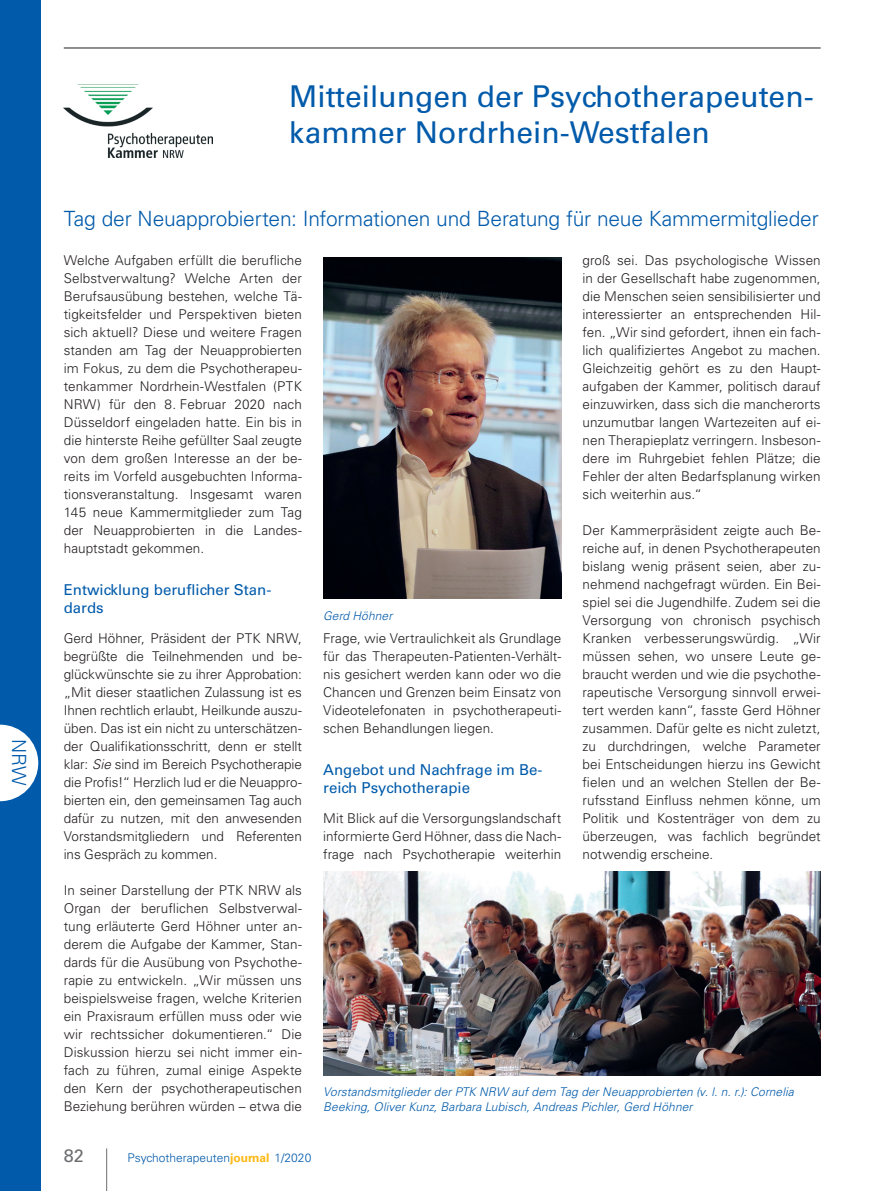
<style>
.page{position:relative;width:893px;height:1191px;background:#fff}
.page>*{position:absolute;margin:0;border:0;box-sizing:border-box;transform-origin:0 0}
.t1{font:30px/36px "Univers LT Std";color:#015aaa}
.t2{font:300 21px "Univers LT Std";letter-spacing:-.01em;color:#015aaa}
.t3{font:300 19.5px "Univers LT Std";color:#015aaa}
.t4{font:18px "Univers LT Std";color:#6c6d70}
.t5{font:15px/18px "Univers LT Std";color:#015aaa}
.t6{font:300 13.5px/18px "Univers LT Std";letter-spacing:.005em;color:#231f20;text-align:justify}
.t7{font:italic 300 12px/15px "Univers LT Std";letter-spacing:.01em;color:#015aaa}
.t8{font:300 12px "Univers LT Std";color:#015aaa}
.s1{font-style:italic}
.s2{font-weight:700;color:#fcb814}
</style>
<div class="page">
<img style="left:323px;top:257px;width:238px;height:341px">
<img style="left:323px;top:871px;width:498px;height:204px">
<hr style="left:64px;top:48px;width:757px;height:1px;background:#231f20">
<hr style="left:106px;top:1148px;width:1px;height:43px;background:#6c6d70">
<div style="left:0;top:0;width:40px;height:1191px;background:#015aaa"></div>
<svg style="left:0;top:724px;width:38px;height:77px"></svg>
<img style="left:64px;top:84px;width:149px;height:73px">
<h3 class="t3" style="left:31px;top:738px;width:48px;rotate:90deg">NRW</h3>
<h1 class="t1" style="left:289px;top:78px;width:526px">Mitteilungen der Psychotherapeuten&shy;kammer Nordrhein-Westfalen</h1>
<h2 class="t2" style="left:64px;top:206px;width:756px">Tag der Neuapprobierten: Informationen und Beratung für neue Kammermitglieder</h2>
<p class="t6" style="left:64px;top:251px;width:240px">Welche Aufgaben erfüllt die berufliche Selbstverwaltung? Welche Arten der Berufsausübung bestehen, welche Tä&shy;tigkeitsfelder und Perspektiven bieten sich aktuell? Diese und weitere Fragen standen am Tag der Neuapprobierten im Fokus, zu dem die Psychotherapeu&shy;tenkammer Nordrhein-Westfalen (PTK NRW) für den 8. Februar 2020 nach Düsseldorf eingeladen hatte. Ein bis in die hinterste Reihe gefüllter Saal zeugte von dem großen Interesse an der be&shy;reits im Vorfeld ausgebuchten Informa&shy;tionsveranstaltung. Insgesamt waren 145 neue Kammermitglieder zum Tag der Neuapprobierten in die Landes&shy;hauptstadt gekommen.</p>
<p class="t5" style="left:64px;top:580px;width:209px">Entwicklung beruflicher Stan&shy;dards</p>
<p class="t6" style="left:64px;top:629px;width:240px">Gerd Höhner, Präsident der PTK NRW, begrüßte die Teilnehmenden und be&shy;glückwünschte sie zu ihrer Approbation: „Mit dieser staatlichen Zulassung ist es Ihnen rechtlich erlaubt, Heilkunde auszu&shy;üben. Das ist ein nicht zu unterschätzen&shy;der Qualifikationsschritt, denn er stellt klar: <span class="s1">Sie</span> sind im Bereich Psychotherapie die Profis!“ Herzlich lud er die Neuappro&shy;bierten ein, den gemeinsamen Tag auch dafür zu nutzen, mit den anwesenden Vorstandsmitgliedern und Referenten ins Gespräch zu kommen.</p>
<p class="t6" style="left:64px;top:881px;width:240px">In seiner Darstellung der PTK NRW als Organ der beruflichen Selbstverwal&shy;tung erläuterte Gerd Höhner unter an&shy;derem die Aufgabe der Kammer, Stan&shy;dards für die Ausübung von Psychothe&shy;rapie zu entwickeln. „Wir müssen uns beispielsweise fragen, welche Kriterien ein Praxisraum erfüllen muss oder wie wir rechtssicher dokumentieren.“ Die Diskussion hierzu sei nicht immer ein&shy;fach zu führen, zumal einige Aspekte den Kern der psychotherapeutischen Beziehung berühren würden – etwa die</p>
<p class="t6" style="left:583px;top:251px;width:240px">groß sei. Das psychologische Wissen in der Gesellschaft habe zugenommen, die Menschen seien sensibilisierter und interessierter an entsprechenden Hil&shy;fen. „Wir sind gefordert, ihnen ein fach&shy;lich qualifiziertes Angebot zu machen.<br>Gleichzeitig gehört es zu den Haupt&shy;aufgaben der Kammer, politisch darauf einzuwirken, dass sich die mancherorts unzumutbar langen Wartezeiten auf ei&shy;nen Therapieplatz verringern. Insbeson&shy;dere im Ruhrgebiet fehlen Plätze; die Fehler der alten Bedarfsplanung wirken sich weiterhin aus.“</p>
<p class="t6" style="left:583px;top:521px;width:240px">Der Kammerpräsident zeigte auch Be&shy;reiche auf, in denen Psychotherapeuten bislang wenig präsent seien, aber zu&shy;nehmend nachgefragt würden. Ein Bei&shy;spiel sei die Jugendhilfe. Zudem sei die Versorgung von chronisch psychisch Kranken verbesserungswürdig. „Wir müssen sehen, wo unsere Leute ge&shy;braucht werden und wie die psychothe&shy;rapeutische Versorgung sinnvoll erwei&shy;tert werden kann“, fasste Gerd Höhner zusammen. Dafür gelte es nicht zuletzt, zu durchdringen, welche Parameter bei Entscheidungen hierzu ins Gewicht fielen und an welchen Stellen der Be&shy;rufsstand Einfluss nehmen könne, um Politik und Kostenträger von dem zu überzeugen, was fachlich begründet notwendig erscheine.</p>
<p class="t7" style="left:323px;top:608px;width:71px">Gerd Höhner</p>
<p class="t6" style="left:323px;top:629px;width:240px">Frage, wie Vertraulichkeit als Grundlage für das Therapeuten-Patienten-Verhält&shy;nis gesichert werden kann oder wo die Chancen und Grenzen beim Einsatz von Videotelefonaten in psychotherapeuti&shy;schen Behandlungen liegen.</p>
<p class="t5" style="left:323px;top:760px;width:221px">Angebot und Nachfrage im Be&shy;reich Psychotherapie</p>
<p class="t6" style="left:323px;top:809px;width:240px">Mit Blick auf die Versorgungslandschaft informierte Gerd Höhner, dass die Nach&shy;frage nach Psychotherapie weiterhin</p>
<p class="t7" style="left:323px;top:1084px;width:472px">Vorstandsmitglieder der PTK NRW auf dem Tag der Neuapprobierten (v. l. n. r.): Cornelia<br>Beeking, Oliver Kunz, Barbara Lubisch, Andreas Pichler, Gerd Höhner</p>
<h3 class="t4" style="left:64px;top:1144px;width:22px">82</h3>
<p class="t8" style="left:128px;top:1150px;width:185px">Psychotherapeuten<span class="s2">journal</span> 1/2020</p>
</div>
